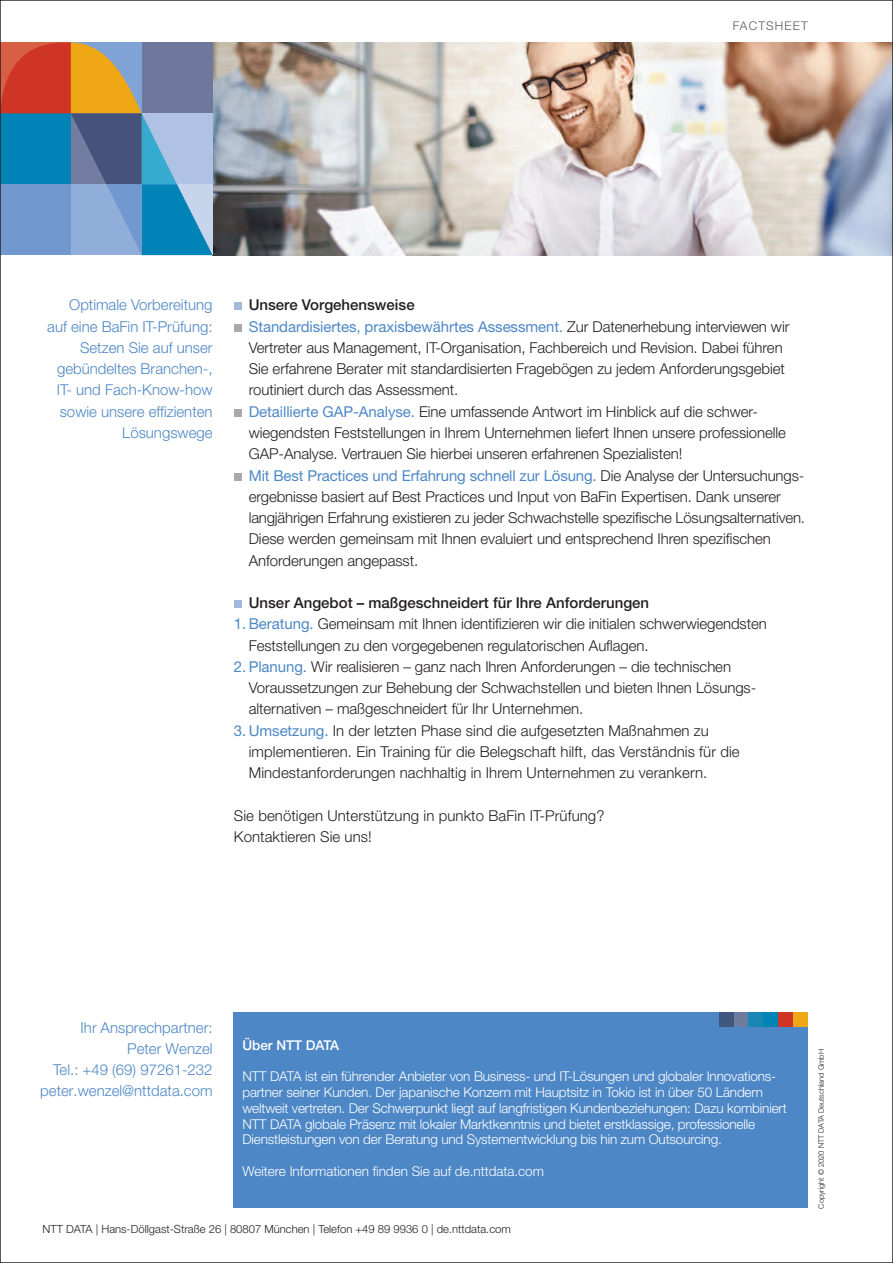
<style>
.page{position:relative;width:893px;height:1263px;background:#fff}
.page>*{position:absolute;margin:0;border:0;box-sizing:border-box;transform-origin:0 0}
.t1{font:300 15px/21.3px "Helvetica Neue LT Std";letter-spacing:-.005em;color:#231f20}
.t2{font:300 15px/21.3px "Helvetica Neue LT Std";color:#4d87c6;text-align:right}
.t3{font:500 15px "Helvetica Neue LT Std";color:#231f20}
.t4{font:300 13.5px/15.8px "Helvetica Neue LT Std";letter-spacing:-.01em;color:#fff}
.t5{font:500 13.5px "Helvetica Neue LT Std";color:#fff}
.t6{font:300 12px "Helvetica Neue LT Std";letter-spacing:.1em;color:#57585a}
.t7{font:300 11.25px "Helvetica Neue LT Std";color:#231f20}
.t8{font:300 7.5px "Helvetica Neue LT Std";color:#231f20}
.s1{font-weight:500}
.s2{font-weight:400;color:#4d87c6}
</style>
<div class="page">
<img style="left:213px;top:43px;width:678px;height:212px">
<div style="left:234px;top:324px;width:8px;height:8px;background:#a8a9ad"></div>
<div style="left:234px;top:409px;width:8px;height:8px;background:#a8a9ad"></div>
<div style="left:234px;top:473px;width:8px;height:7px;background:#a8a9ad"></div>
<div style="left:234px;top:600px;width:8px;height:8px;background:#a2b8df"></div>
<div style="left:234px;top:302px;width:8px;height:8px;background:#a2b8df"></div>
<svg style="left:2px;top:43px;width:211px;height:212px"></svg>
<div style="left:234px;top:1012px;width:574px;height:196px;background:#4d87c6"></div>
<div style="left:793px;top:1012px;width:15px;height:15px;background:#efa715"></div>
<div style="left:778px;top:1012px;width:15px;height:15px;background:#cf3527"></div>
<div style="left:763px;top:1012px;width:15px;height:15px;background:#0083b6"></div>
<div style="left:748px;top:1012px;width:15px;height:15px;background:#1887b6"></div>
<div style="left:733px;top:1012px;width:15px;height:15px;background:#6d7b9c"></div>
<div style="left:719px;top:1012px;width:14px;height:15px;background:#40577f"></div>
<p class="t6" style="left:733px;top:21px;width:76px">FACTSHEET</p>
<p class="t2" style="left:47px;top:296px;width:167px">Optimale Vorbereitung auf eine BaFin IT-Prüfung:<br>Setzen Sie auf unser gebündeltes Branchen-,<br>IT- und Fach-Know-how sowie unsere effizienten<br>Lösungswege</p>
<p class="t1" style="left:249px;top:296px;width:558px"><span class="s1">Unsere Vorgehensweise<br></span><span class="s2">Standardisiertes, praxisbewährtes Assessment.</span> Zur Datenerhebung interviewen wir Vertreter aus Management, IT-Organisation, Fachbereich und Revision. Dabei führen Sie erfahrene Berater mit standardisierten Fragebögen zu jedem Anforderungsgebiet routiniert durch das Assessment.<br><span class="s2">Detaillierte GAP-Analyse.</span> Eine umfassende Antwort im Hinblick auf die schwer&shy;wiegendsten Feststellungen in Ihrem Unternehmen liefert Ihnen unsere professionelle GAP-Analyse. Vertrauen Sie hierbei unseren erfahrenen Spezialisten!<br><span class="s2">Mit Best Practices und Erfahrung schnell zur Lösung.</span> Die Analyse der Untersuchungs&shy;ergebnisse basiert auf Best Practices und Input von BaFin Expertisen. Dank unserer langjährigen Erfahrung existieren zu jeder Schwachstelle spezifische Lösungsalternativen.<br>Diese werden gemeinsam mit Ihnen evaluiert und entsprechend Ihren spezifischen Anforderungen angepasst.</p>
<p class="t3" style="left:249px;top:597px;width:402px">Unser Angebot – maßgeschneidert für Ihre Anforderungen</p>
<p class="t1" style="left:249px;top:615px;width:520px;text-indent:-15px"><span class="s2">1. Beratung.</span> Gemeinsam mit Ihnen identifizieren wir die initialen schwerwiegendsten<br>Feststellungen zu den vorgegebenen regulatorischen Auflagen.</p>
<p class="t1" style="left:249px;top:657px;width:509px;text-indent:-15px"><span class="s2">2. Planung.</span> Wir realisieren – ganz nach Ihren Anforderungen – die technischen<br>Voraussetzungen zur Behebung der Schwachstellen und bieten Ihnen Lösungs&shy;alternativen – maßgeschneidert für Ihr Unternehmen.</p>
<p class="t1" style="left:249px;top:721px;width:492px;text-indent:-15px"><span class="s2">3. Umsetzung.</span> In der letzten Phase sind die aufgesetzten Maßnahmen zu implementieren. Ein Training für die Belegschaft hilft, das Verständnis für die<br>Mindestanforderungen nachhaltig in Ihrem Unternehmen zu verankern.</p>
<p class="t1" style="left:234px;top:806px;width:372px">Sie benötigen Unterstützung in punkto BaFin IT-Prüfung?<br>Kontaktieren Sie uns!</p>
<p class="t2" style="left:40px;top:1019px;width:174px;line-height:20.9px">Ihr Ansprechpartner:<br>Peter Wenzel<br>Tel.: +49 (69) 97261-232 peter.wenzel@nttdata.com</p>
<p class="t5" style="left:242px;top:1040px;width:98px">Über NTT DATA</p>
<p class="t4" style="left:242px;top:1070px;width:546px">NTT DATA ist ein führender Anbieter von Business- und IT-Lösungen und globaler Innovations&shy;partner seiner Kunden. Der japanische Konzern mit Hauptsitz in Tokio ist in über 50 Ländern weltweit vertreten. Der Schwerpunkt liegt auf langfristigen Kundenbeziehungen: Dazu kombiniert NTT DATA globale Präsenz mit lokaler Marktkenntnis und bietet erstklassige, professionelle Dienstleistungen von der Beratung und Systementwicklung bis hin zum Outsourcing.</p>
<p class="t4" style="left:242px;top:1164px;width:303px">Weitere Informationen finden Sie auf de.nttdata.com</p>
<p class="t7" style="left:43px;top:1225px;width:470px">NTT DATA | Hans-Döllgast-Straße 26 | 80807 München | Telefon +49 89 9936 0 | de.nttdata.com</p>
<p class="t8" style="left:819px;top:1209px;width:161px;rotate:-90deg">Copyright © 2020 NTT DATA Deutschland GmbH</p>
</div>
